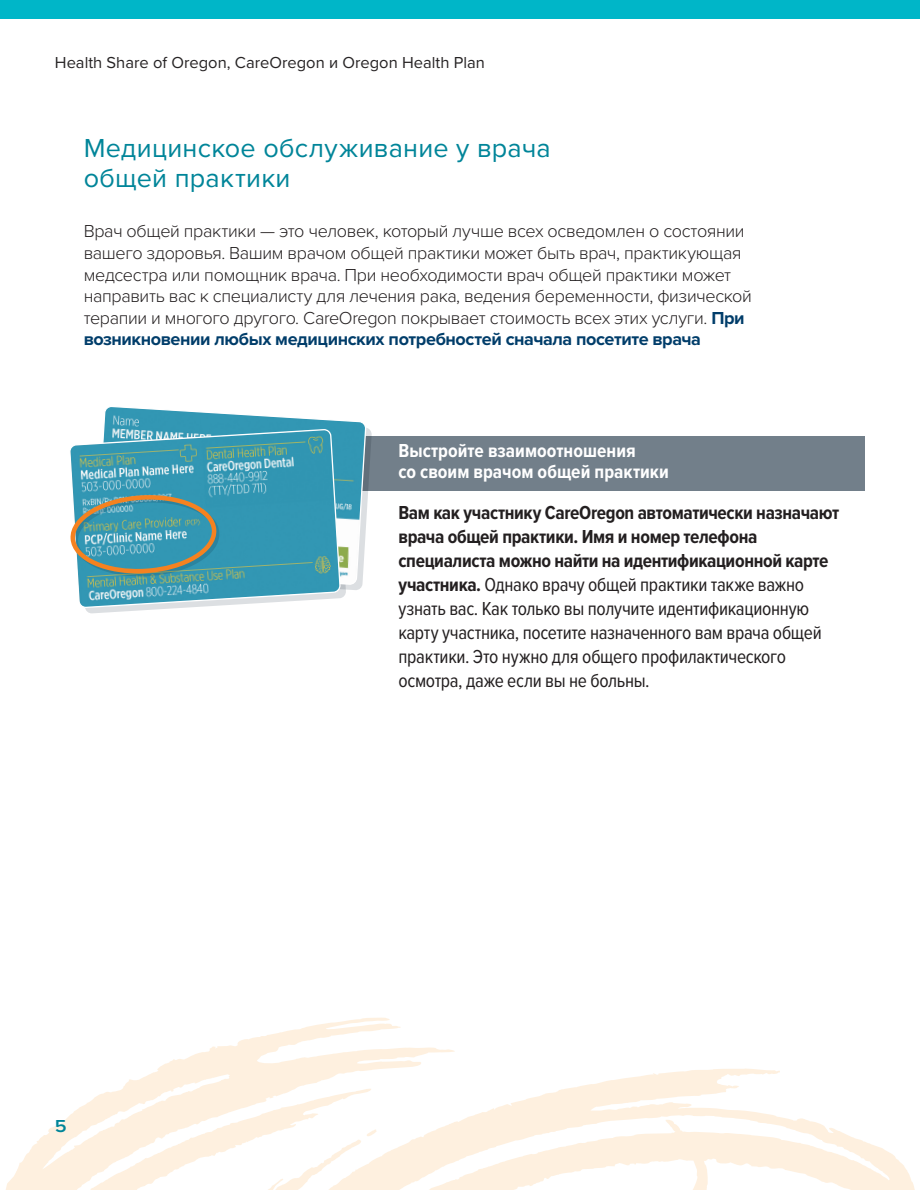
<style>
.page{position:relative;width:920px;height:1190px;background:#fff}
.page>*{position:absolute;margin:0;border:0;box-sizing:border-box;transform-origin:0 0}
.page_head{font:27px/30px "Proxima Nova";letter-spacing:.01em;color:#008599}
.text_under_icons{font:19.5px/24px "Proxima Nova Cond";letter-spacing:-.02em;color:#231f20}
.Gra_hics_Headers{font:700 19.5px/21px "Proxima Nova Cond";color:#fff}
.text{font:300 18px/21.6px "Proxima Nova";letter-spacing:-.02em;color:#231f20}
.t1{font:600 18px "Proxima Nova";color:#008599;scale:1.1 1}
.t2{font:16.5px "Proxima Nova";color:#262324}
.s1{font-weight:700;color:#003d6a}
.s2{font-weight:700}
</style>
<div class="page">
<svg style="left:19px;top:1017px;width:896px;height:173px"></svg>
<div style="left:0;top:0;width:920px;height:19px;background:#00b6c8"></div>
<div style="left:159px;top:436px;width:706px;height:54px;background:#727f8a"></div>
<svg style="left:346px;top:428px;width:26px;height:162px"></svg>
<svg style="left:85px;top:586px;width:261px;height:28px"></svg>
<svg style="left:104px;top:407px;width:263px;height:179px"></svg>
<svg style="left:70px;top:429px;width:270px;height:179px;background:#53a5ba"></svg>
<svg style="left:70px;top:495px;width:150px;height:84px;background:#5f9ca2"></svg>
<svg style="left:6px;top:1166px;width:45px;height:24px"></svg>
<p class="t2" style="left:55px;top:50px;width:431px">Health Share of Oregon, CareOregon и Oregon Health Plan</p>
<p class="page_head" style="left:84px;top:132px;width:468px">Медицинское обслуживание у врача общей практики</p>
<p class="text" style="left:84px;top:220px;width:670px">Врач общей практики — это человек, который лучше всех осведомлен о состоянии вашего здоровья. Вашим врачом общей практики может быть врач, практикующая медсестра или помощник врача. При необходимости врач общей практики может направить вас к специалисту для лечения рака, ведения беременности, физической терапии и многого другого. CareOregon покрывает стоимость всех этих услуги. <span class="s1">При возникновении любых медицинских потребностей сначала посетите врача</span></p>
<p class="t1" style="left:55px;top:1112px;width:12px">5</p>
<p class="Gra_hics_Headers" style="left:398px;top:440px;width:272px">Выстройте взаимоотношения<br>со своим врачом общей практики</p>
<p class="text_under_icons" style="left:398px;top:500px;width:442px"><span class="s2">Вам как участнику CareOregon автоматически назначают врача общей практики. Имя и номер телефона специалиста можно найти на идентификационной карте участника.</span> Однако врачу общей практики также важно узнать вас. Как только вы получите идентификационную карту участника, посетите назначенного вам врача общей практики. Это нужно для общего профилактического осмотра, даже если вы не больны.</p>
</div>
